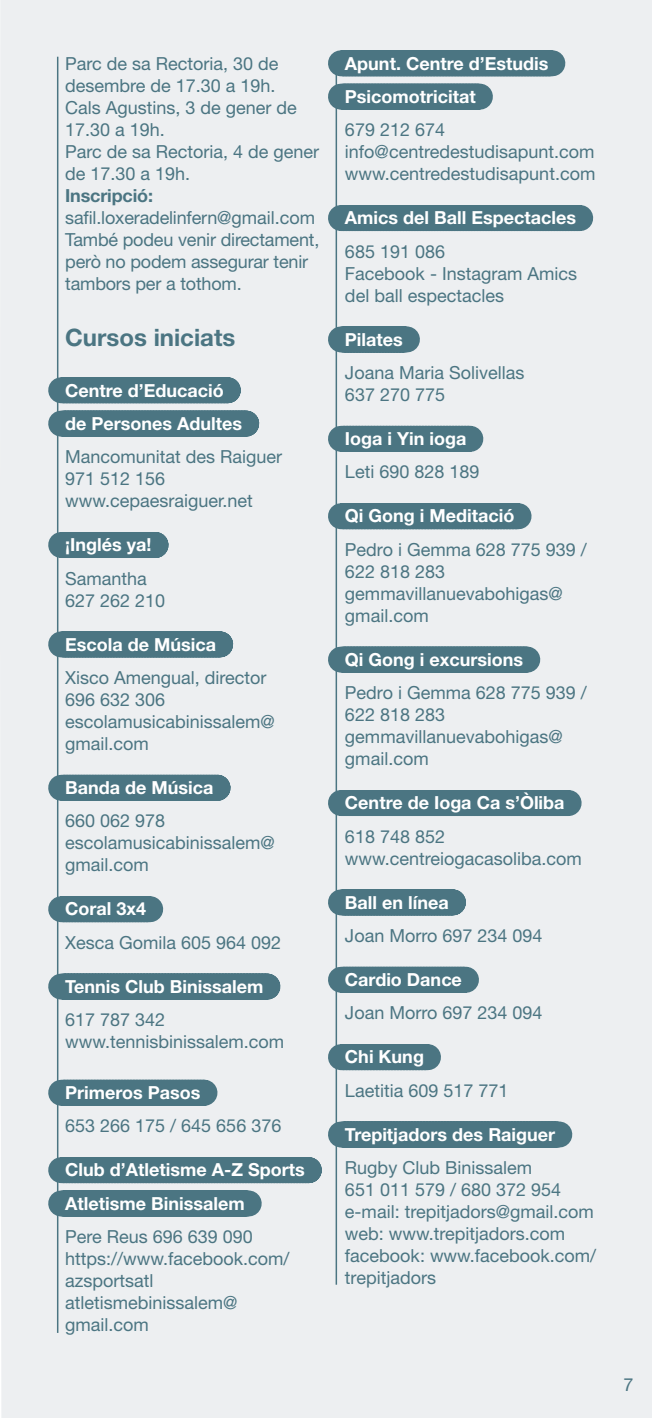
<style>
.page{position:relative;width:652px;height:1418px;background:#fff}
.page>*{position:absolute;margin:0;border:0;box-sizing:border-box;transform-origin:0 0}
.t1{font:700 24px "Helvetica Neue LT Std";color:#4b7582}
.t2{font:18px/22px "Helvetica Neue LT Std";color:#4b7582}
.t3{font:700 18px/33.4px "Helvetica Neue LT Std";color:#fff}
.t4{font:700 18px "Helvetica Neue LT Std";letter-spacing:-.01em;color:#4b7582}
</style>
<div class="page">
<div style="left:0;top:0;width:652px;height:1417px;background:#edeff1"></div>
<div style="left:61px;top:377px;width:167px;height:26px;background:#4b7582"></div>
<div style="left:61px;top:410px;width:185px;height:26px;background:#4b7582"></div>
<div style="left:61px;top:532px;width:95px;height:26px;background:#4b7582"></div>
<div style="left:61px;top:631px;width:159px;height:26px;background:#4b7582"></div>
<div style="left:61px;top:774px;width:157px;height:26px;background:#4b7582"></div>
<div style="left:61px;top:896px;width:89px;height:26px;background:#4b7582"></div>
<div style="left:61px;top:973px;width:206px;height:26px;background:#4b7582"></div>
<div style="left:61px;top:1079px;width:144px;height:26px;background:#4b7582"></div>
<div style="left:61px;top:1157px;width:248px;height:26px;background:#4b7582"></div>
<div style="left:61px;top:1190px;width:188px;height:26px;background:#4b7582"></div>
<div style="left:341px;top:50px;width:211px;height:26px;background:#4b7582"></div>
<div style="left:341px;top:84px;width:139px;height:26px;background:#4b7582"></div>
<div style="left:341px;top:205px;width:239px;height:26px;background:#4b7582"></div>
<div style="left:341px;top:326px;width:66px;height:26px;background:#4b7582"></div>
<div style="left:341px;top:426px;width:129px;height:26px;background:#4b7582"></div>
<div style="left:341px;top:503px;width:178px;height:26px;background:#4b7582"></div>
<div style="left:341px;top:646px;width:186px;height:26px;background:#4b7582"></div>
<div style="left:341px;top:790px;width:228px;height:26px;background:#4b7582"></div>
<div style="left:341px;top:889px;width:112px;height:26px;background:#4b7582"></div>
<div style="left:341px;top:966px;width:125px;height:26px;background:#4b7582"></div>
<div style="left:341px;top:1044px;width:87px;height:26px;background:#4b7582"></div>
<div style="left:341px;top:1121px;width:218px;height:26px;background:#4b7582"></div>
<hr style="left:57px;top:57px;width:1px;height:1275px;background:#4b7582">
<hr style="left:336px;top:57px;width:1px;height:1227px;background:#4b7582">
<p class="t2" style="left:65px;top:52px;width:256px">Parc de sa Rectoria, 30 de desembre de 17.30 a 19h.<br>Cals Agustins, 3 de gener de<br>17.30 a 19h.<br>Parc de sa Rectoria, 4 de gener de 17.30 a 19h.</p>
<p class="t4" style="left:65px;top:184px;width:89px">Inscripció:</p>
<p class="t2" style="left:65px;top:206px;width:256px">safil.loxeradelinfern@gmail.com<br>També podeu venir directament, però no podem assegurar tenir tambors per a tothom.</p>
<h1 class="t1" style="left:65px;top:322px;width:172px">Cursos iniciats</h1>
<p class="t3" style="left:65px;top:373px;width:178px">Centre d’Educació de Persones Adultes</p>
<p class="t2" style="left:65px;top:445px;width:219px">Mancomunitat des Raiguer<br>971 512 156 www.cepaesraiguer.net</p>
<p class="t3" style="left:65px;top:527px;width:88px">¡Inglés ya!</p>
<p class="t2" style="left:65px;top:567px;width:102px">Samantha<br>627 262 210</p>
<p class="t3" style="left:65px;top:627px;width:152px">Escola de Música</p>
<p class="t2" style="left:65px;top:666px;width:211px">Xisco Amengual, director<br>696 632 306 escolamusicabinissalem@ gmail.com</p>
<p class="t3" style="left:65px;top:770px;width:150px">Banda de Música</p>
<p class="t2" style="left:65px;top:809px;width:211px">660 062 978 escolamusicabinissalem@ gmail.com</p>
<p class="t3" style="left:65px;top:891px;width:83px">Coral 3x4</p>
<p class="t2" style="left:65px;top:931px;width:218px">Xesca Gomila 605 964 092</p>
<p class="t3" style="left:65px;top:969px;width:200px">Tennis Club Binissalem</p>
<p class="t2" style="left:65px;top:1008px;width:221px">617 787 342 www.tennisbinissalem.com</p>
<p class="t3" style="left:65px;top:1075px;width:137px">Primeros Pasos</p>
<p class="t2" style="left:65px;top:1114px;width:218px">653 266 175 / 645 656 376</p>
<p class="t3" style="left:65px;top:1152px;width:241px">Club d’Atletisme A-Z Sports<br>Atletisme Binissalem</p>
<p class="t2" style="left:65px;top:1225px;width:226px">Pere Reus 696 639 090 https://www.facebook.com/ azsportsatl atletismebinissalem@ gmail.com</p>
<p class="t3" style="left:345px;top:46px;width:205px">Apunt. Centre d’Estudis<br>Psicomotricitat</p>
<p class="t2" style="left:345px;top:119px;width:252px">679 212 674 info@centredestudisapunt.com www.centredestudisapunt.com</p>
<p class="t3" style="left:345px;top:201px;width:233px">Amics del Ball Espectacles</p>
<p class="t2" style="left:345px;top:240px;width:234px">685 191 086<br>Facebook - Instagram Amics del ball espectacles</p>
<p class="t3" style="left:345px;top:322px;width:59px">Pilates</p>
<p class="t2" style="left:345px;top:361px;width:181px">Joana Maria Solivellas<br>637 270 775</p>
<p class="t3" style="left:345px;top:421px;width:123px">Ioga i Yin ioga</p>
<p class="t2" style="left:345px;top:461px;width:136px">Leti 690 828 189</p>
<p class="t3" style="left:345px;top:499px;width:171px">Qi Gong i Meditació</p>
<p class="t2" style="left:345px;top:538px;width:243px">Pedro i Gemma 628 775 939 /<br>622 818 283 gemmavillanuevabohigas@ gmail.com</p>
<p class="t3" style="left:345px;top:642px;width:180px">Qi Gong i excursions</p>
<p class="t2" style="left:345px;top:681px;width:243px">Pedro i Gemma 628 775 939 /<br>622 818 283 gemmavillanuevabohigas@ gmail.com</p>
<p class="t3" style="left:345px;top:785px;width:221px">Centre de Ioga Ca s’Òliba</p>
<p class="t2" style="left:345px;top:824px;width:238px">618 748 852 www.centreiogacasoliba.com</p>
<p class="t3" style="left:345px;top:885px;width:105px">Ball en línea</p>
<p class="t2" style="left:345px;top:924px;width:199px">Joan Morro 697 234 094</p>
<p class="t3" style="left:345px;top:962px;width:118px">Cardio Dance</p>
<p class="t2" style="left:345px;top:1001px;width:199px">Joan Morro 697 234 094</p>
<p class="t3" style="left:345px;top:1039px;width:81px">Chi Kung</p>
<p class="t2" style="left:345px;top:1078px;width:165px">Laetitia 609 517 771</p>
<p class="t3" style="left:345px;top:1117px;width:212px">Trepitjadors des Raiguer</p>
<p class="t2" style="left:345px;top:1156px;width:253px">Rugby Club Binissalem<br>651 011 579 / 680 372 954 e-mail: trepitjadors@gmail.com web: www.trepitjadors.com facebook: www.facebook.com/ trepitjadors</p>
<p class="t2" style="left:623px;top:1373px;width:12px">7</p>
</div>
